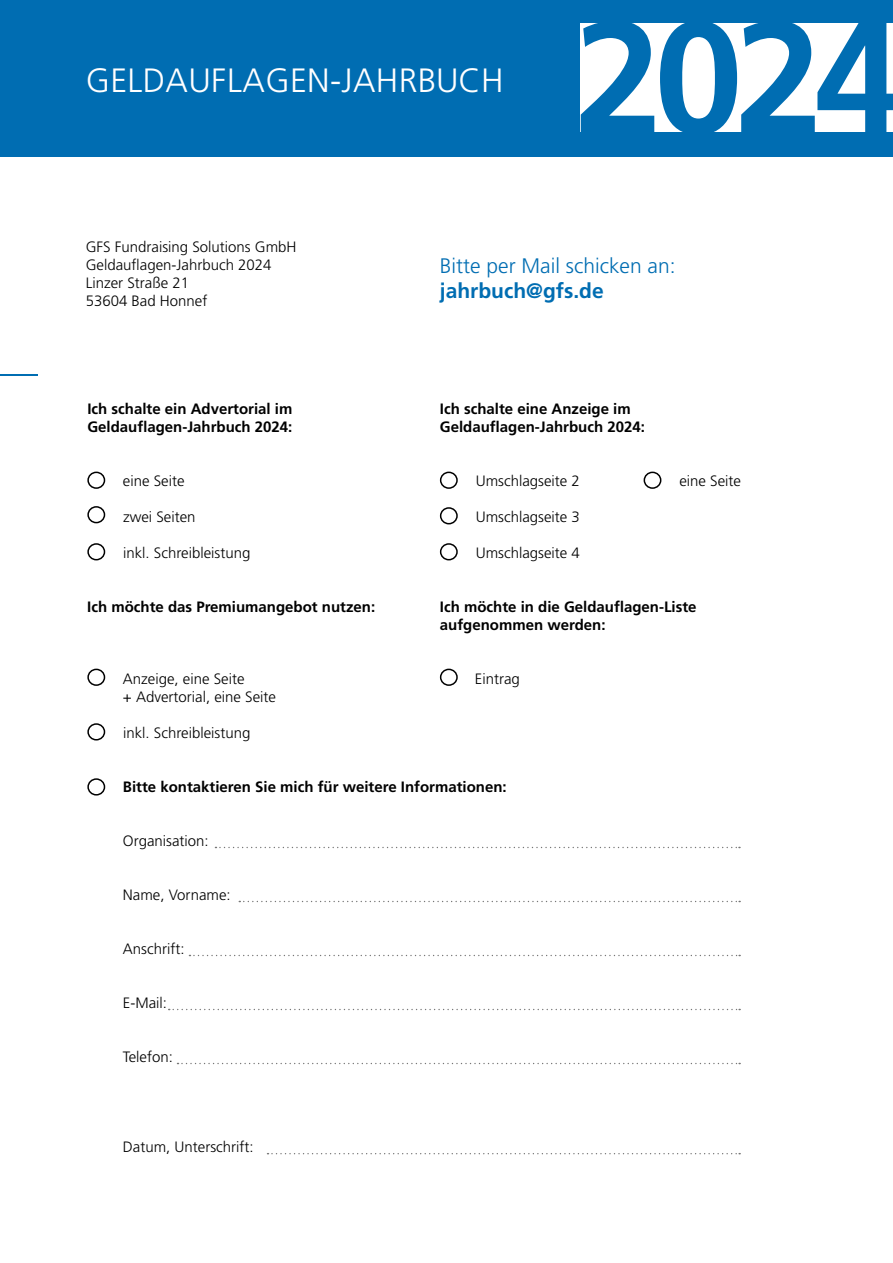
<style>
.page{position:relative;width:893px;height:1263px;background:#fff}
.page>*{position:absolute;margin:0;border:0;box-sizing:border-box;transform-origin:0 0}
.t1{font:700 158.55px "Frutiger";color:#006db2}
.t2{font:300 33.75px "Frutiger";letter-spacing:.01em;color:#fff}
.t3{font:300 21px "Frutiger";color:#006db2}
.t4{font:700 21px "Frutiger";color:#006db2}
.t5{font:300 15px/18px "Frutiger";color:#000}
.t6{font:700 15px/18px "Frutiger";color:#000}
</style>
<div class="page">
<div style="left:0;top:0;width:893px;height:157px;background:#006db2"></div>
<div style="left:87px;top:472px;width:18px;height:17px;border:2px solid #000;border-radius:50%"></div>
<div style="left:87px;top:506px;width:18px;height:17px;border:2px solid #000;border-radius:50%"></div>
<div style="left:87px;top:543px;width:18px;height:17px;border:2px solid #000;border-radius:50%"></div>
<div style="left:87px;top:723px;width:18px;height:17px;border:2px solid #000;border-radius:50%"></div>
<div style="left:87px;top:669px;width:18px;height:17px;border:2px solid #000;border-radius:50%"></div>
<div style="left:87px;top:778px;width:18px;height:17px;border:2px solid #000;border-radius:50%"></div>
<svg style="left:215px;top:847px;width:525px;height:1px"></svg>
<svg style="left:239px;top:901px;width:501px;height:1px"></svg>
<svg style="left:189px;top:955px;width:551px;height:1px"></svg>
<svg style="left:169px;top:1009px;width:571px;height:1px"></svg>
<svg style="left:177px;top:1063px;width:563px;height:1px"></svg>
<svg style="left:267px;top:1153px;width:473px;height:1px"></svg>
<hr style="left:0;top:374px;width:38px;height:2px;background:#006db2">
<div style="left:644px;top:472px;width:17px;height:17px;border:2px solid #000;border-radius:50%"></div>
<div style="left:440px;top:472px;width:18px;height:17px;border:2px solid #000;border-radius:50%"></div>
<div style="left:440px;top:507px;width:18px;height:17px;border:2px solid #000;border-radius:50%"></div>
<div style="left:440px;top:543px;width:18px;height:17px;border:2px solid #000;border-radius:50%"></div>
<div style="left:440px;top:669px;width:18px;height:17px;border:2px solid #000;border-radius:50%"></div>
<div style="left:581px;top:23px;width:312px;height:109px;background:#fff"></div>
<h2 class="t2" style="left:86px;top:66px;width:419px">GELDAUFLAGEN-JAHRBUCH</h2>
<h1 class="t1" style="left:574px;top:12px;width:330px">2024</h1>
<p class="t5" style="left:86px;top:239px;width:212px">GFS Fundraising Solutions GmbH<br>Geldauflagen-Jahrbuch 2024<br>Linzer Straße 21<br>53604 Bad Honnef</p>
<p class="t6" style="left:87px;top:401px;width:207px">Ich schalte ein Advertorial im<br>Geldauflagen-Jahrbuch 2024:</p>
<p class="t5" style="left:123px;top:473px;width:63px">eine Seite</p>
<p class="t5" style="left:123px;top:509px;width:74px">zwei Seiten</p>
<p class="t5" style="left:123px;top:545px;width:129px">inkl. Schreibleistung</p>
<p class="t6" style="left:87px;top:599px;width:290px">Ich möchte das Premiumangebot nutzen:</p>
<p class="t5" style="left:123px;top:671px;width:155px">Anzeige, eine Seite<br>+ Advertorial, eine Seite</p>
<p class="t5" style="left:123px;top:725px;width:129px">inkl. Schreibleistung</p>
<h3 class="t3" style="left:440px;top:257px;width:237px">Bitte per Mail schicken an:</h3>
<h3 class="t4" style="left:440px;top:282px;width:165px">jahrbuch@gfs.de</h3>
<p class="t6" style="left:440px;top:401px;width:207px">Ich schalte eine Anzeige im<br>Geldauflagen-Jahrbuch 2024:</p>
<p class="t5" style="left:476px;top:473px;width:106px">Umschlagseite 2</p>
<p class="t5" style="left:679px;top:473px;width:63px">eine Seite</p>
<p class="t5" style="left:476px;top:509px;width:106px">Umschlagseite 3</p>
<p class="t5" style="left:476px;top:545px;width:106px">Umschlagseite 4</p>
<p class="t6" style="left:440px;top:599px;width:258px">Ich möchte in die Geldauflagen-Liste aufgenommen werden:</p>
<p class="t5" style="left:475px;top:671px;width:46px">Eintrag</p>
<p class="t6" style="left:123px;top:779px;width:385px">Bitte kontaktieren Sie mich für weitere Informationen:</p>
<p class="t5" style="left:123px;top:833px;width:87px">Organisation:</p>
<p class="t5" style="left:123px;top:887px;width:109px">Name, Vorname:</p>
<p class="t5" style="left:123px;top:941px;width:63px">Anschrift:</p>
<p class="t5" style="left:123px;top:995px;width:46px">E-Mail:</p>
<p class="t5" style="left:123px;top:1049px;width:52px">Telefon:</p>
<p class="t5" style="left:123px;top:1139px;width:132px">Datum, Unterschrift:</p>
</div>
